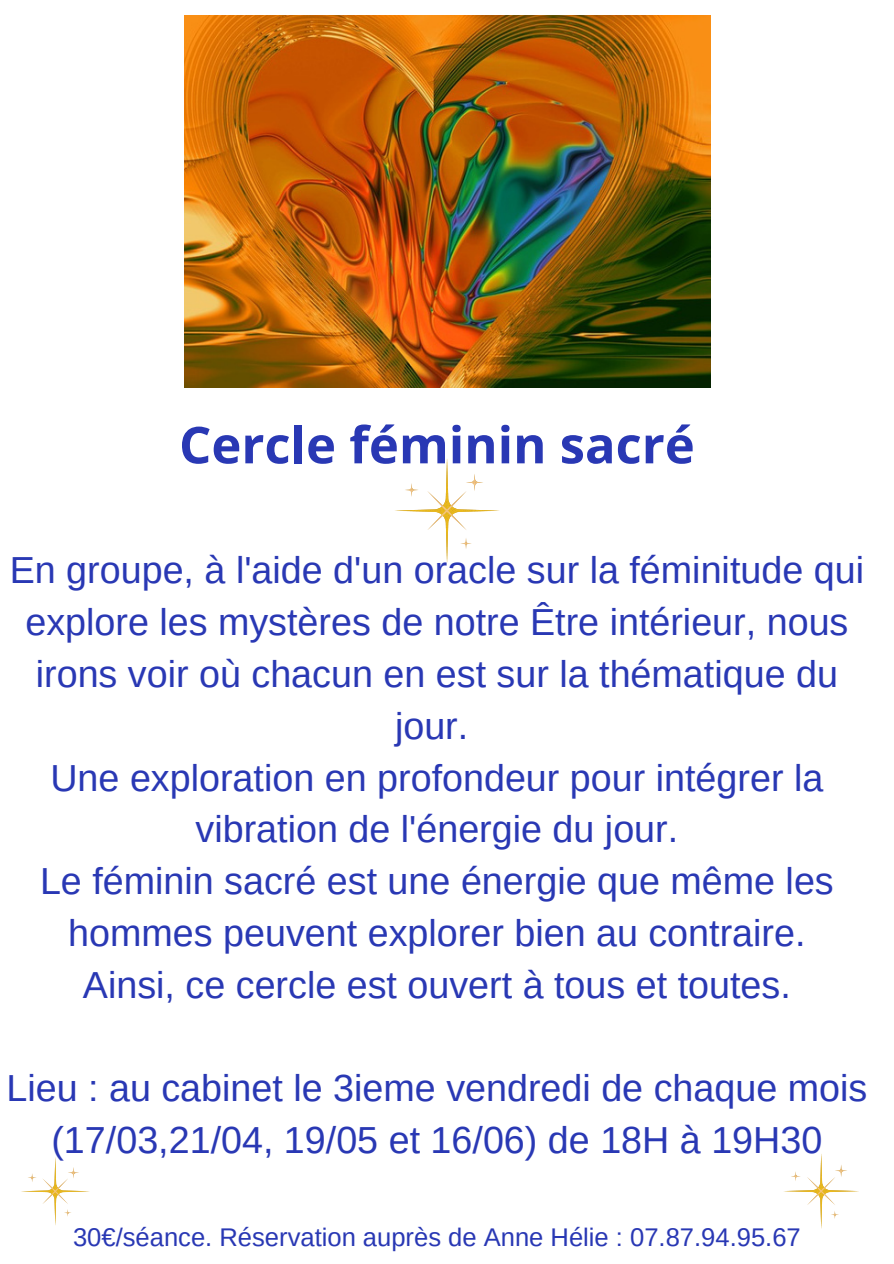
<style>
.page{position:relative;width:894px;height:1264px;background:#fff}
.page>*{position:absolute;margin:0;border:0;box-sizing:border-box;transform-origin:0 0}
.t1{font:700 50.7px "Open Sans";color:#2938b4}
.t2{font:37.65px/51.8px "Arimo";color:#2938b4;text-align:center}
.t3{font:25.5px "Arimo";color:#2938b4}
</style>
<div class="page">
<svg style="left:21px;top:1157px;width:69px;height:68px"></svg>
<svg style="left:395px;top:459px;width:104px;height:104px"></svg>
<svg style="left:784px;top:1154px;width:74px;height:74px"></svg>
<img style="left:184px;top:16px;width:526px;height:371px">
<h1 class="t1" style="left:179px;top:409px;width:517px">Cercle féminin sacré</h1>
<p class="t2" style="left:10px;top:544px;width:855px">En groupe, à l'aide d'un oracle sur la féminitude qui explore les mystères de notre Être intérieur, nous irons voir où chacun en est sur la thématique du jour.<br>Une exploration en profondeur pour intégrer la vibration de l'énergie du jour.<br>Le féminin sacré est une énergie que même les hommes peuvent explorer bien au contraire.<br>Ainsi, ce cercle est ouvert à tous et toutes.</p>
<p class="t2" style="left:6px;top:1062px;width:862px">Lieu : au cabinet le 3ieme vendredi de chaque mois (17/03,21/04, 19/05 et 16/06) de 18H à 19H30</p>
<p class="t3" style="left:73px;top:1222px;width:729px">30€/séance. Réservation auprès de Anne Hélie : 07.87.94.95.67</p>
</div>
